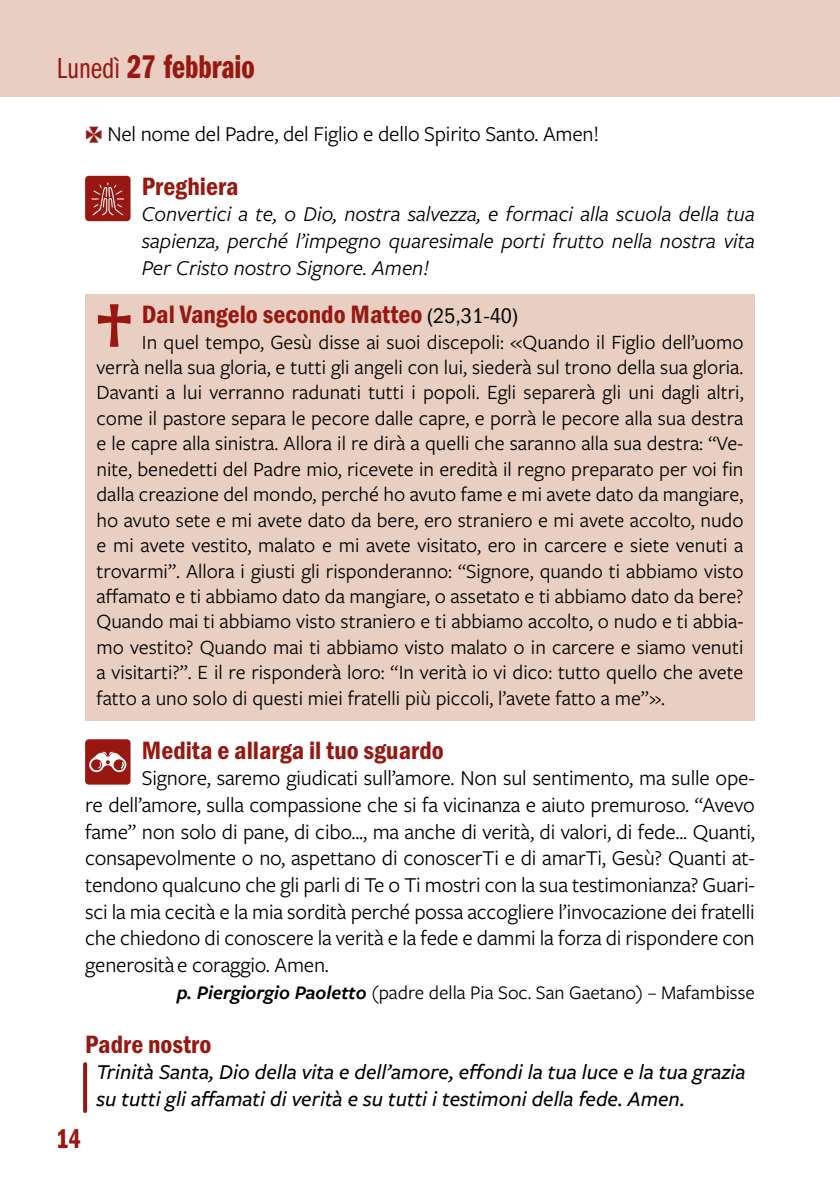
<style>
.page{position:relative;width:840px;height:1191px;background:#fff}
.page>*{position:absolute;margin:0;border:0;box-sizing:border-box;transform-origin:0 0}
.t1{font:34px "Franklin Gothic URW Com Dem";color:#981711}
.t2{font:28px "Franklin Gothic URW Com Dem";color:#981711}
.t3{font:26px "Franklin Gothic URW Con Dem";color:#981711}
.t4{font:22px/26.6px "Freight Sans Pro";letter-spacing:-.01em;color:#000;text-align:justify}
.t5{font:italic 22px/26.6px "Freight Sans Pro";color:#000;text-align:justify}
.t6{font:italic 500 22px/26.6px "Freight Sans Pro";color:#000}
.t7{font:21px/25.4px "Freight Sans Pro";color:#000;text-align:justify}
.t8{font:20px "Freight Sans Pro";color:#000}
.s1{font-family:"Franklin Gothic URW Com Boo";font-size:30px}
.s2{font-family:"Franklin Gothic URW Cond";font-size:22px;color:#000}
.s3{font-weight:600;font-style:italic}
</style>
<div class="page">
<div style="left:85px;top:294px;width:669px;height:49px;background:#e9cec2"></div>
<div style="left:85px;top:323px;width:669px;height:398px;background:#e9cec2"></div>
<svg style="left:83px;top:1064px;width:4px;height:47px"></svg>
<div style="left:0;top:0;width:839px;height:97px;background:#e9cec2"></div>
<hr style="left:839px;top:0;width:1px;height:97px;background:#e9cec2">
<div style="left:85px;top:739px;width:45px;height:45px;background:#981711;border-radius:4px"></div>
<svg style="left:89px;top:751px;width:38px;height:22px"></svg>
<div style="left:85px;top:176px;width:45px;height:45px;background:#981711;border-radius:4px"></div>
<svg style="left:91px;top:183px;width:33px;height:33px"></svg>
<svg style="left:98px;top:304px;width:32px;height:43px"></svg>
<h1 class="t1" style="left:57px;top:43px;width:199px"><span class="s1">Lunedì</span> 27 febbraio</h1>
<p class="t4" style="left:85px;top:119px;width:515px"><sub>✠</sub> Nel nome del Padre, del Figlio e dello Spirito Santo. Amen!</p>
<p class="t3" style="left:142px;top:169px;width:98px">Preghiera</p>
<p class="t5" style="left:142px;top:200px;width:614px">Convertici a te, o Dio, nostra salvezza, e formaci alla scuola della tua sapienza, perché l’impegno quaresimale porti frutto nella nostra vita Per Cristo nostro Signore. Amen!</p>
<p class="t3" style="left:142px;top:297px;width:377px">Dal Vangelo secondo Matteo <span class="s2">(25,31-40)</span></p>
<p class="t7" style="left:96px;top:328px;width:648px;text-indent:45px">In quel tempo, Gesù disse ai suoi discepoli: «Quando il Figlio dell’uomo verrà nella sua gloria, e tutti gli angeli con lui, siederà sul trono della sua gloria.<br>Davanti a lui verranno radunati tutti i popoli. Egli separerà gli uni dagli altri, come il pastore separa le pecore dalle capre, e porrà le pecore alla sua destra e le capre alla sinistra. Allora il re dirà a quelli che saranno alla sua destra: “Ve&shy;nite, benedetti del Padre mio, ricevete in eredità il regno preparato per voi fin dalla creazione del mondo, perché ho avuto fame e mi avete dato da mangiare, ho avuto sete e mi avete dato da bere, ero straniero e mi avete accolto, nudo e mi avete vestito, malato e mi avete visitato, ero in carcere e siete venuti a trovarmi”. Allora i giusti gli risponderanno: “Signore, quando ti abbiamo visto affamato e ti abbiamo dato da mangiare, o assetato e ti abbiamo dato da bere?<br>Quando mai ti abbiamo visto straniero e ti abbiamo accolto, o nudo e ti abbia&shy;mo vestito? Quando mai ti abbiamo visto malato o in carcere e siamo venuti a visitarti?”. E il re risponderà loro: “In verità io vi dico: tutto quello che avete fatto a uno solo di questi miei fratelli più piccoli, l’avete fatto a me”».</p>
<p class="t3" style="left:142px;top:732px;width:303px">Medita e allarga il tuo sguardo</p>
<p class="t4" style="left:85px;top:764px;width:671px;text-indent:57px">Signore, saremo giudicati sull’amore. Non sul sentimento, ma sulle ope&shy;re dell’amore, sulla compassione che si fa vicinanza e aiuto premuroso. “Avevo fame” non solo di pane, di cibo..., ma anche di verità, di valori, di fede... Quanti, consapevolmente o no, aspettano di conoscerTi e di amarTi, Gesù? Quanti at&shy;tendono qualcuno che gli parli di Te o Ti mostri con la sua testimonianza? Guari&shy;sci la mia cecità e la mia sordità perché possa accogliere l’invocazione dei fratelli che chiedono di conoscere la verità e la fede e dammi la forza di rispondere con generosità e coraggio. Amen.</p>
<p class="t8" style="left:177px;top:978px;width:579px"><span class="s3">p. Piergiorgio Paoletto</span> (padre della Pia Soc. San Gaetano) – Mafambisse</p>
<p class="t3" style="left:85px;top:1026px;width:128px">Padre nostro</p>
<p class="t6" style="left:96px;top:1058px;width:650px">Trinità Santa, Dio della vita e dell’amore, effondi la tua luce e la tua grazia su tutti gli affamati di verità e su tutti i testimoni della fede. Amen.</p>
<h2 class="t2" style="left:57px;top:1119px;width:25px">14</h2>
</div>
